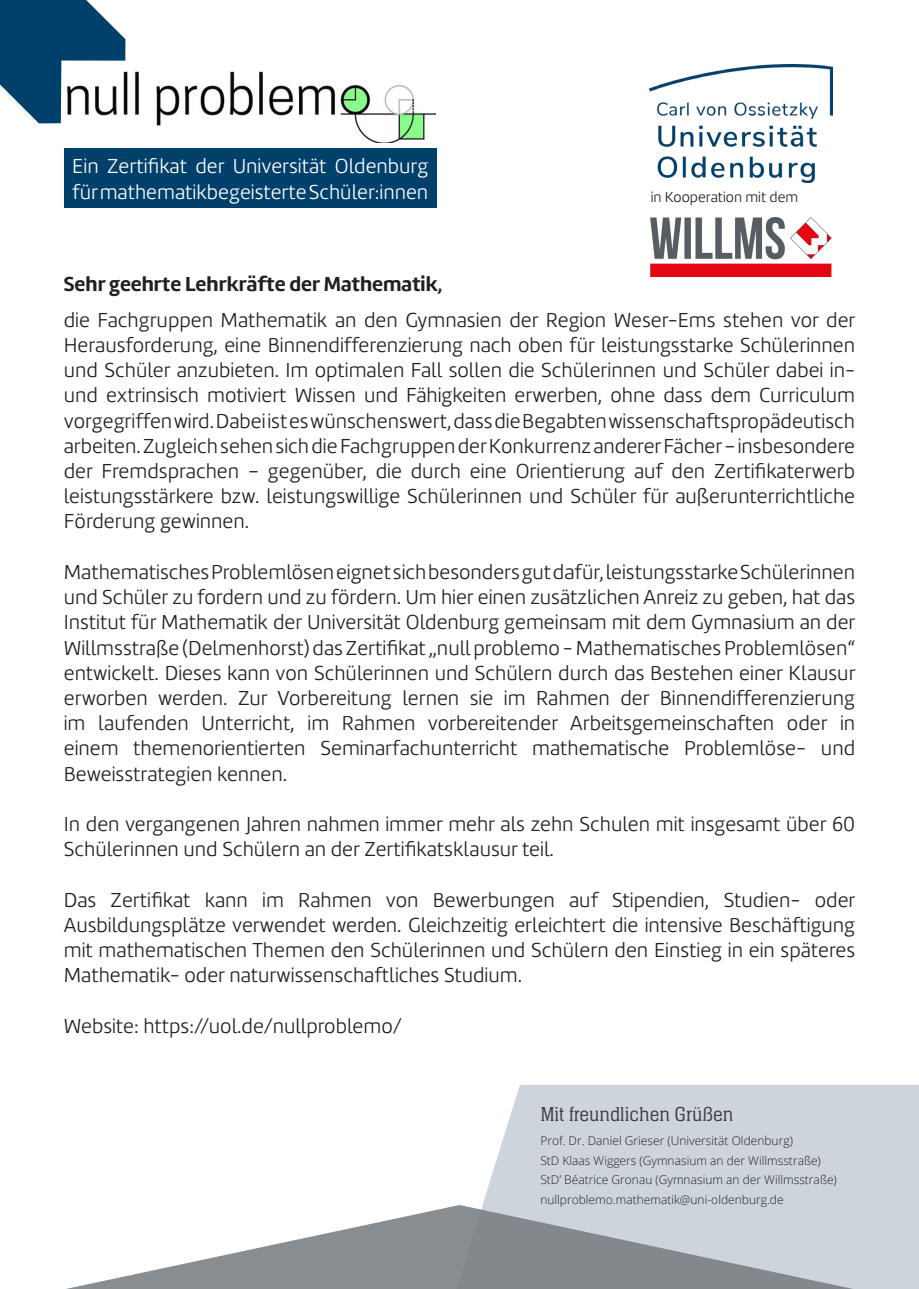
<style>
.page{position:relative;width:919px;height:1289px;background:#fff}
.page>*{position:absolute;margin:0;border:0;box-sizing:border-box;transform-origin:0 0}
.t1{font:300 21px/25.2px "Marine";color:#231f20;text-align:justify}
.t2{font:300 21px/25.2px "Marine";color:#fff}
.t3{font:700 21px "Marine";color:#231f20}
.t4{font:300 21px "Neue Aachen Pro";color:#3e3e3f}
.t5{font:300 15px "Marine";color:#231f20}
.t6{font:300 12px/19.5px "Open Sans";color:#231f20}
</style>
<div class="page">
<div style="left:483px;top:1085px;width:435px;height:119px;background:#cdd4db"></div>
<svg style="left:71px;top:1204px;width:847px;height:84px"></svg>
<svg style="left:0;top:0;width:125px;height:123px"></svg>
<div style="left:64px;top:149px;width:373px;height:59px;background:#00406b"></div>
<img style="left:64px;top:68px;width:371px;height:75px">
<img style="left:650px;top:218px;width:181px;height:59px">
<img style="left:650px;top:64px;width:182px;height:118px">
<p class="t2" style="left:72px;top:153px;width:357px">Ein Zertifikat der Universität Oldenburg für mathematikbegeisterte Schüler:innen</p>
<p class="t5" style="left:650px;top:188px;width:149px">in Kooperation mit dem</p>
<p class="t3" style="left:64px;top:270px;width:380px">Sehr geehrte Lehrkräfte der Mathematik,</p>
<p class="t1" style="left:64px;top:307px;width:793px">die Fachgruppen Mathematik an den Gymnasien der Region Weser-Ems stehen vor der Herausforderung, eine Binnendifferenzierung nach oben für leistungsstarke Schülerinnen und Schüler anzubieten. Im optimalen Fall sollen die Schülerinnen und Schüler dabei in&shy;und extrinsisch motiviert Wissen und Fähigkeiten erwerben, ohne dass dem Curriculum vorgegriffen wird. Dabei ist es wünschenswert, dass die Begabten wissenschaftspropädeutisch arbeiten. Zugleich sehen sich die Fachgruppen der Konkurrenz anderer Fächer – insbesondere der Fremdsprachen – gegenüber, die durch eine Orientierung auf den Zertifikaterwerb leistungsstärkere bzw. leistungswillige Schülerinnen und Schüler für außerunterrichtliche Förderung gewinnen.</p>
<p class="t1" style="left:64px;top:559px;width:793px">Mathematisches Problemlösen eignet sich besonders gut dafür, leistungsstarke Schülerinnen und Schüler zu fordern und zu fördern. Um hier einen zusätzlichen Anreiz zu geben, hat das Institut für Mathematik der Universität Oldenburg gemeinsam mit dem Gymnasium an der Willmsstraße (Delmenhorst) das Zertifikat „null problemo - Mathematisches Problemlösen“ entwickelt. Dieses kann von Schülerinnen und Schülern durch das Bestehen einer Klausur erworben werden. Zur Vorbereitung lernen sie im Rahmen der Binnendifferenzierung im laufenden Unterricht, im Rahmen vorbereitender Arbeitsgemeinschaften oder in einem themenorientierten Seminarfachunterricht mathematische Problemlöse- und Beweisstrategien kennen.</p>
<p class="t1" style="left:64px;top:811px;width:792px">In den vergangenen Jahren nahmen immer mehr als zehn Schulen mit insgesamt über 60<br>Schülerinnen und Schülern an der Zertifikatsklausur teil.</p>
<p class="t1" style="left:64px;top:886px;width:793px">Das Zertifikat kann im Rahmen von Bewerbungen auf Stipendien, Studien- oder Ausbildungsplätze verwendet werden. Gleichzeitig erleichtert die intensive Beschäftigung mit mathematischen Themen den Schülerinnen und Schülern den Einstieg in ein späteres Mathematik- oder naturwissenschaftliches Studium.</p>
<p class="t1" style="left:64px;top:1012px;width:339px">Website: https://uol.de/nullproblemo/</p>
<p class="t4" style="left:540px;top:1102px;width:194px">Mit freundlichen Grüßen</p>
<p class="t6" style="left:540px;top:1130px;width:298px">Prof. Dr. Daniel Grieser (Universität Oldenburg)<br>StD Klaas Wiggers (Gymnasium an der Willmsstraße)<br>StD’ Béatrice Gronau (Gymnasium an der Willmsstraße) nullproblemo.mathematik@uni-oldenburg.de</p>
</div>
